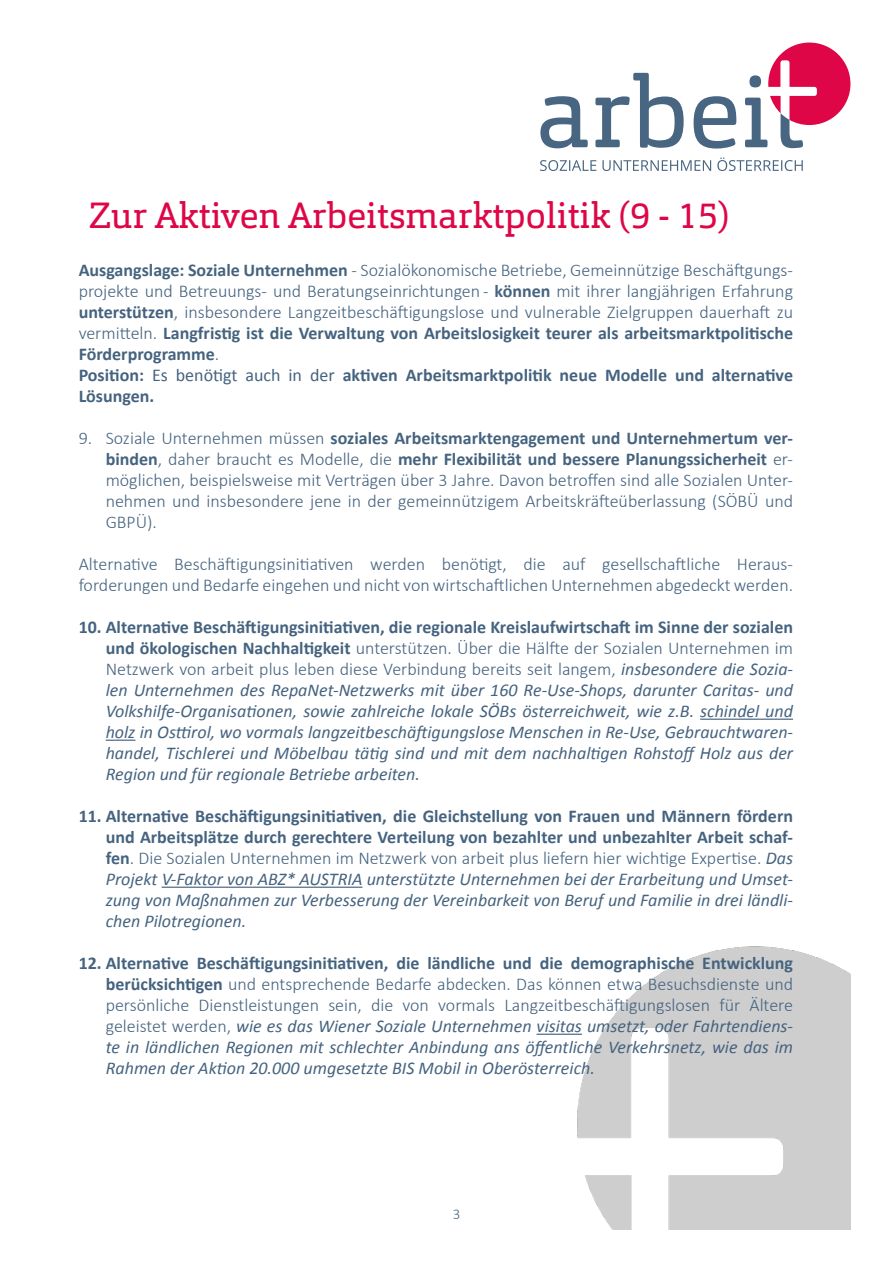
<style>
.page{position:relative;width:893px;height:1263px;background:#fff}
.page>*{position:absolute;margin:0;border:0;box-sizing:border-box;transform-origin:0 0}
.t1{font:36px "Orgon Slab";color:#de0647}
.t2{font:italic 18px/21px "Calibri";color:#45637f;text-align:justify}
.t3{font:300 18px/21px "Calibri";color:#45637f}
.t4{font:700 18px/21px "Calibri";color:#45637f;text-align:justify}
.t5{font:300 15px "Calibri";color:#45637f}
.s1{font-weight:700}
.s2{font-weight:400}
.s3{font-weight:700;font-style:normal}
.s4{font-weight:300;font-style:normal}
.s5{color:#46637f}
.s6{font-weight:300}
.s7{font-weight:400;font-style:italic}
.s8{font-weight:400;font-style:italic;color:#46637f}
</style>
<div class="page">
<img style="left:572px;top:946px;width:278px;height:284px">
<svg style="left:540px;top:158px;width:263px;height:13px"></svg>
<svg style="left:540px;top:96px;width:48px;height:52px"></svg>
<svg style="left:595px;top:73px;width:89px;height:75px"></svg>
<svg style="left:745px;top:43px;width:105px;height:105px"></svg>
<svg style="left:694px;top:96px;width:42px;height:53px"></svg>
<hr style="left:700px;top:719px;width:93px;height:1px;background:#46637f">
<svg style="left:106px;top:740px;width:29px;height:1px"></svg>
<hr style="left:162px;top:887px;width:200px;height:1px;background:#46637f">
<hr style="left:537px;top:1034px;width:45px;height:1px;background:#46637f">
<h1 class="t1" style="left:89px;top:192px;width:642px">Zur Aktiven Arbeitsmarktpolitik (9 - 15)</h1>
<p class="t3" style="left:79px;top:259px;width:716px"><span class="s1">Ausgangslage: Soziale Unternehmen</span> - Sozialökonomische Betriebe, Gemeinnützige Beschäftgungs&shy;projekte und Betreuungs- und Beratungseinrichtungen - <span class="s1">können</span> mit ihrer langjährigen Erfahrung <span class="s1">unterstützen</span>, insbesondere Langzeitbeschäftigungslose und vulnerable Zielgruppen dauerhaft zu vermitteln. <span class="s1">Langfristig ist die Verwaltung von Arbeitslosigkeit teurer als arbeitsmarktpolitische Förderprogramme</span>.<br><span class="s1">Position:</span> <span class="s2">Es benötigt auch in der</span> <span class="s1">aktiven Arbeitsmarktpolitik neue Modelle und alternative Lösungen.</span></p>
<p class="t3" style="left:106px;top:427px;width:689px;text-align:justify;text-indent:-27px">9. Soziale Unternehmen müssen <span class="s1">soziales Arbeitsmarktengagement und Unternehmertum ver&shy;binden</span>, daher braucht es Modelle, die <span class="s1">mehr Flexibilität und bessere Planungssicherheit</span> er&shy;möglichen, beispielsweise mit Verträgen über 3 Jahre. Davon betroffen sind alle Sozialen Unter&shy;nehmen und insbesondere jene in der gemeinnützigem Arbeitskräfteüberlassung (SÖBÜ und GBPÜ).</p>
<p class="t3" style="left:79px;top:553px;width:716px">Alternative Beschäftigungsinitiativen werden benötigt, die auf gesellschaftliche Heraus&shy;forderungen und Bedarfe eingehen und nicht von wirtschaftlichen Unternehmen abgedeckt werden.</p>
<p class="t2" style="left:106px;top:616px;width:689px;text-indent:-27px"><span class="s3">10. Alternative Beschäftigungsinitiativen, die regionale Kreislaufwirtschaft im Sinne der sozialen und ökologischen Nachhaltigkeit</span> <span class="s4">unterstützen. Über die Hälfte der Sozialen Unternehmen im Netzwerk von arbeit plus leben diese Verbindung bereits seit langem,</span> insbesondere die Sozia&shy;len Unternehmen des RepaNet-Netzwerks mit über 160 Re-Use-Shops, darunter Caritas- und Volkshilfe-Organisationen, sowie zahlreiche lokale SÖBs österreichweit, wie z.B. <span class="s5">schindel und holz</span> in Osttirol, wo vormals langzeitbeschäftigungslose Menschen in Re-Use, Gebrauchtwaren&shy;handel, Tischlerei und Möbelbau tätig sind und mit dem nachhaltigen Rohstoff Holz aus der Region und für regionale Betriebe arbeiten.</p>
<p class="t4" style="left:106px;top:805px;width:689px;text-indent:-27px">11. Alternative Beschäftigungsinitiativen, die Gleichstellung von Frauen und Männern fördern und Arbeitsplätze durch gerechtere Verteilung von bezahlter und unbezahlter Arbeit schaf&shy;fen<span class="s6">. Die Sozialen Unternehmen im Netzwerk von arbeit plus liefern hier wichtige Expertise.</span> <span class="s7">Das Projekt</span> <span class="s8">V-Faktor von ABZ* AUSTRIA</span> <span class="s7">unterstützte Unternehmen bei der Erarbeitung und Umset&shy;zung von Maßnahmen zur Verbesserung der Vereinbarkeit von Beruf und Familie in drei ländli&shy;chen Pilotregionen.</span></p>
<p class="t2" style="left:106px;top:952px;width:689px;text-indent:-27px"><span class="s3">12. Alternative Beschäftigungsinitiativen, die ländliche und die demographische Entwicklung berücksichtigen</span> <span class="s4">und entsprechende Bedarfe abdecken. Das können etwa Besuchsdienste und persönliche Dienstleistungen sein, die von vormals Langzeitbeschäftigungslosen für Ältere geleistet werden,</span> wie es das Wiener Soziale Unternehmen <span class="s5">visitas</span> umsetzt, oder Fahrtendiens&shy;te in ländlichen Regionen mit schlechter Anbindung ans öffentliche Verkehrsnetz, wie das im Rahmen der Aktion 20.000 umgesetzte BIS Mobil in Oberösterreich.</p>
<p class="t5" style="left:453px;top:1205px;width:9px">3</p>
</div>
